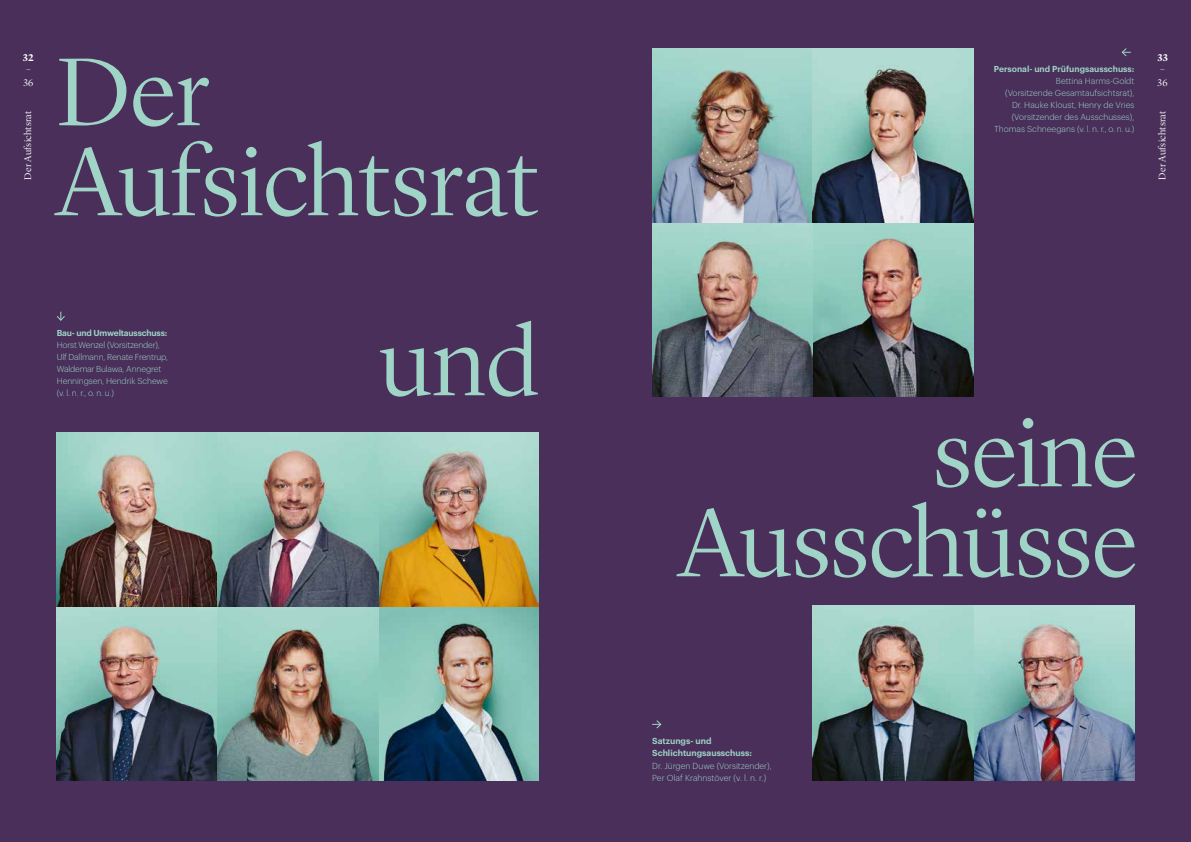
<style>
.page{position:relative;width:1191px;height:842px;background:#492f5a}
.page>*{position:absolute;margin:0;border:0;box-sizing:border-box;transform-origin:0 0}
.t1{font:300 100px/90px "Lyon Display";letter-spacing:-.005em;color:#9fd4c6}
.t2{font:300 10px/12.5px "Lyon Display";letter-spacing:.025em;color:#fff}
.t3{font:700 10px "Lyon Display";color:#fff}
.t4{font:300 8.6px/12.1px "Graphik";color:#9fd4c6}
.t5{font:600 8.6px/12.1px "Graphik";color:#9fd4c6}
.t6{font:300 8.5px/12px "Graphik";letter-spacing:-.005em;color:#9fd4c6}
.t7{font:600 8.5px "Graphik";color:#9fd4c6}
.t8{font:600 8.5px "Graphik";letter-spacing:-.02em;color:#9fd4c6}
</style>
<div class="page">
<img style="left:57px;top:432px;width:481px;height:348px">
<img style="left:813px;top:606px;width:321px;height:174px">
<svg style="left:652px;top:720px;width:10px;height:9px"></svg>
<img style="left:652px;top:48px;width:321px;height:348px">
<svg style="left:56px;top:312px;width:9px;height:9px"></svg>
<svg style="left:1121px;top:48px;width:9px;height:9px"></svg>
<p class="t3" style="left:23px;top:50px;width:12px">32</p>
<p class="t2" style="left:23px;top:63px;width:11px">–<br>36</p>
<p class="t2" style="left:21px;top:180px;width:70px;rotate:-90deg">Der Aufsichtsrat</p>
<p class="t2" style="left:1155px;top:180px;width:70px;rotate:-90deg">Der Aufsichtsrat</p>
<p class="t3" style="left:1157px;top:50px;width:12px">33</p>
<p class="t2" style="left:1157px;top:63px;width:11px">–<br>36</p>
<h1 class="t1" style="left:57px;top:41px;width:483px">Der<br>Aufsichtsrat</h1>
<p class="t7" style="left:993px;top:63px;width:142px">Personal- und Prüfungsausschuss:</p>
<p class="t6" style="left:994px;top:74px;width:142px;text-align:right">Bettina Harms-Goldt<br>(Vorsitzende Gesamtaufsichtsrat),<br>Dr. Hauke Kloust, Henry de Vries (Vorsitzender des Ausschusses),<br>Thomas Schneegans (v. l. n. r., o. n. u.)</p>
<p class="t8" style="left:57px;top:326px;width:112px">Bau- und Umweltausschuss:</p>
<p class="t6" style="left:57px;top:338px;width:113px">Horst Wenzel (Vorsitzender),<br>Ulf Dallmann, Renate Frentrup,<br>Waldemar Bulawa, Annegret<br>Henningsen, Hendrik Schewe (v. l. n. r., o. n. u.)</p>
<h1 class="t1" style="left:379px;top:311px;width:161px">und</h1>
<h1 class="t1" style="left:679px;top:402px;width:460px;text-align:right">seine<br>Ausschüsse</h1>
<p class="t5" style="left:652px;top:734px;width:101px">Satzungs- und<br>Schlichtungsausschuss:</p>
<p class="t4" style="left:652px;top:759px;width:121px">Dr. Jürgen Duwe (Vorsitzender),<br>Per Olaf Krahnstöver (v. l. n. r.)</p>
</div>
